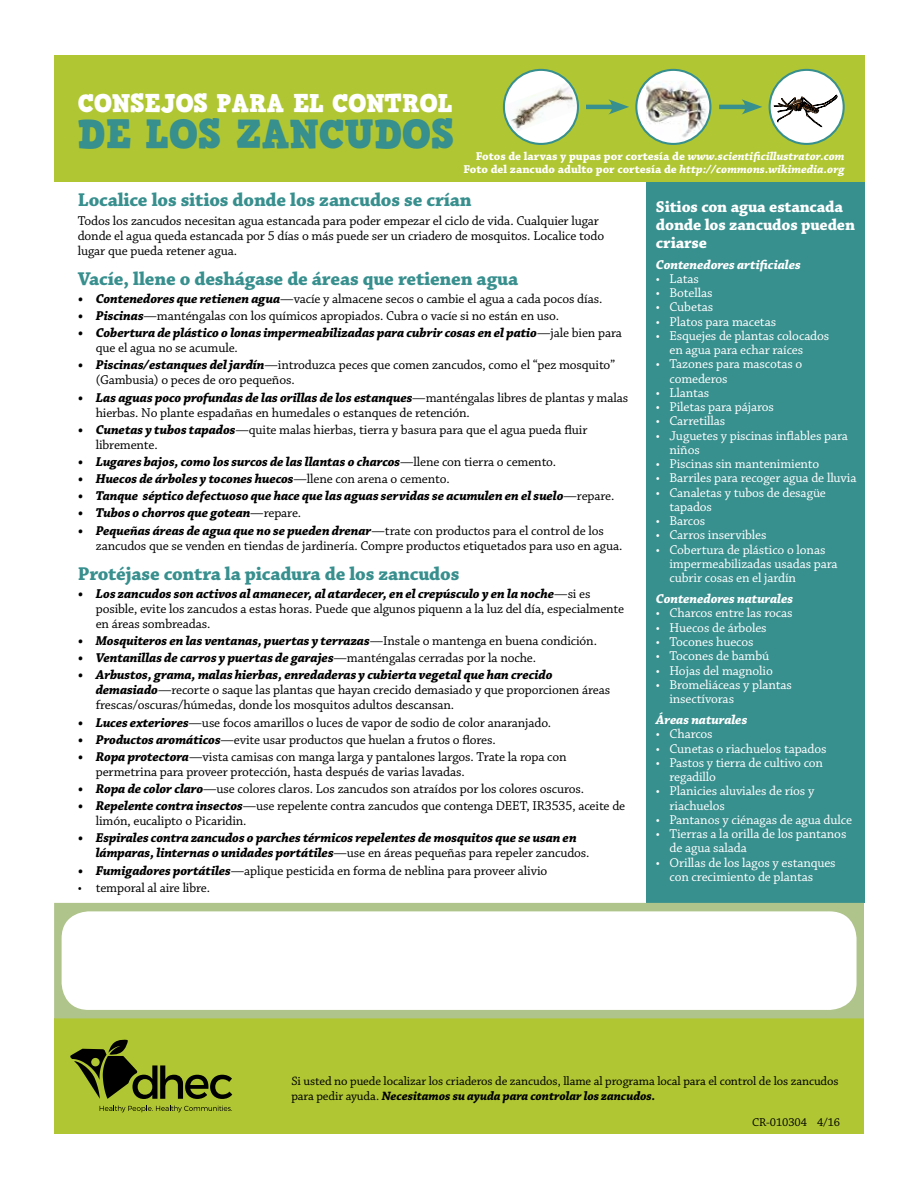
<style>
.page{position:relative;width:918px;height:1188px;background:#fff}
.page>*{position:absolute;margin:0;border:0;box-sizing:border-box;transform-origin:0 0}
.t1{font:40.5px "HVD Comic Serif Pro";color:#378f8e}
.t2{font:25.5px "HVD Comic Serif Pro";letter-spacing:-.01em;color:#fff}
.t3{font:700 19.5px "Chaparral Pro";letter-spacing:-.01em;color:#378f8e}
.t4{font:700 16.5px/18px "Chaparral Pro";letter-spacing:-.01em;color:#fff}
.t5{font:13.5px/15px "Chaparral Pro";letter-spacing:-.01em;color:#000}
.t6{font:13.5px/14.2px "Chaparral Pro";letter-spacing:-.01em;color:#fff}
.t7{font:italic 700 13.5px/15px "Chaparral Pro";letter-spacing:-.01em;color:#000}
.t8{font:italic 700 13.5px "Chaparral Pro";letter-spacing:-.01em;color:#fff}
.t9{font:12.75px/15.3px "Chaparral Pro";letter-spacing:-.01em;color:#000}
.t10{font:700 12px/13.5px "Chaparral Pro";color:#fff;text-align:right}
.t11{font:12px "Chaparral Pro";letter-spacing:-.01em;color:#000}
.s1{font-style:italic}
.s2{font-weight:700;font-style:italic}
.s3{font-weight:400;font-style:normal}
</style>
<div class="page">
<div style="left:646px;top:181px;width:218px;height:722px;background:#378f8e"></div>
<div style="left:54px;top:55px;width:810px;height:126px;background:#b0c632"></div>
<div style="left:54px;top:1018px;width:810px;height:116px;background:#b0c632"></div>
<div style="left:770px;top:70px;width:74px;height:74px;background:#fff;border-radius:50%"></div>
<svg style="left:774px;top:95px;width:63px;height:32px"></svg>
<div style="left:769px;top:69px;width:76px;height:76px;border:2px solid #378f8e;border-radius:50%"></div>
<svg style="left:636px;top:70px;width:74px;height:74px"></svg>
<img style="left:646px;top:81px;width:64px;height:60px">
<div style="left:635px;top:69px;width:76px;height:76px;border:2px solid #378f8e;border-radius:50%"></div>
<div style="left:504px;top:70px;width:74px;height:74px;background:#fff;border-radius:50%"></div>
<img style="left:505px;top:82px;width:73px;height:51px">
<div style="left:503px;top:69px;width:76px;height:76px;border:2px solid #378f8e;border-radius:50%"></div>
<hr style="left:586px;top:105px;width:31px;height:4px;background:#378f8e">
<svg style="left:608px;top:99px;width:21px;height:15px"></svg>
<hr style="left:719px;top:105px;width:31px;height:4px;background:#378f8e">
<svg style="left:742px;top:99px;width:20px;height:15px"></svg>
<svg style="left:54px;top:903px;width:810px;height:115px"></svg>
<svg style="left:70px;top:1040px;width:162px;height:59px"></svg>
<svg style="left:100px;top:1106px;width:132px;height:6px"></svg>
<h2 class="t2" style="left:78px;top:83px;width:376px">CONSEJOS PARA EL CONTROL</h2>
<h1 class="t1" style="left:78px;top:102px;width:378px">DE LOS ZANCUDOS</h1>
<p class="t10" style="left:463px;top:149px;width:383px">Fotos de larvas y pupas por cortesía de <span class="s1">www.scientificillustrator.com<br></span>Foto del zancudo adulto por cortesía de <span class="s1">http://commons.wikimedia.org</span></p>
<h3 class="t3" style="left:78px;top:189px;width:396px">Localice los sitios donde los zancudos se crían</h3>
<p class="t5" style="left:78px;top:213px;width:528px">Todos los zancudos necesitan agua estancada para poder empezar el ciclo de vida. Cualquier lugar donde el agua queda estancada por 5 días o más puede ser un criadero de mosquitos. Localice todo lugar que pueda retener agua.</p>
<h3 class="t3" style="left:78px;top:267px;width:442px">Vacíe, llene o deshágase de áreas que retienen agua</h3>
<p class="t5" style="left:78px;top:292px;width:526px"><span class="s2">• Contenedores que retienen agua</span>—vacíe y almacene secos o cambie el agua a cada pocos días.</p>
<p class="t5" style="left:78px;top:309px;width:483px"><span class="s2">• Piscinas</span>—manténgalas con los químicos apropiados. Cubra o vacíe si no están en uso.</p>
<p class="t7" style="left:96px;top:326px;width:528px;text-indent:-18px">• Cobertura de plástico o lonas impermeabilizadas para cubrir cosas en el patio<span class="s3">—jale bien para que el agua no se acumule.</span></p>
<p class="t5" style="left:96px;top:358px;width:521px;text-indent:-18px"><span class="s2">• Piscinas/estanques del jardín</span>—introduzca peces que comen zancudos, como el “pez mosquito” (Gambusia) o peces de oro pequeños.</p>
<p class="t5" style="left:96px;top:390px;width:534px;text-indent:-18px"><span class="s2">• Las aguas poco profundas de las orillas de los estanques</span>—manténgalas libres de plantas y malas hierbas. No plante espadañas en humedales o estanques de retención.</p>
<p class="t5" style="left:96px;top:422px;width:493px;text-indent:-18px"><span class="s2">• Cunetas y tubos tapados</span>—quite malas hierbas, tierra y basura para que el agua pueda fluir libremente.</p>
<p class="t7" style="left:78px;top:455px;width:480px">• Lugares bajos, como los surcos de las llantas o charcos<span class="s3">—llene con tierra o cemento.</span></p>
<p class="t7" style="left:78px;top:472px;width:373px">• Huecos de árboles y tocones huecos<span class="s3">—llene con arena o cemento.</span></p>
<p class="t7" style="left:78px;top:489px;width:538px">• Tanque séptico defectuoso que hace que las aguas servidas se acumulen en el suelo<span class="s3">—repare.</span></p>
<p class="t7" style="left:78px;top:506px;width:225px">• Tubos o chorros que gotean<span class="s3">—repare.</span></p>
<p class="t5" style="left:96px;top:523px;width:528px;text-indent:-18px"><span class="s2">• Pequeñas áreas de agua que no se pueden drenar</span>—trate con productos para el control de los zancudos que se venden en tiendas de jardinería. Compre productos etiquetados para uso en agua.</p>
<h3 class="t3" style="left:78px;top:562px;width:383px">Protéjase contra la picadura de los zancudos</h3>
<p class="t5" style="left:96px;top:587px;width:530px;text-indent:-18px"><span class="s2">• Los zancudos son activos al amanecer, al atardecer, en el crepúsculo y en la noche</span>—si es posible, evite los zancudos a estas horas. Puede que algunos piquenn a la luz del día, especialmente en áreas sombreadas.</p>
<p class="t7" style="left:78px;top:634px;width:521px">• Mosquiteros en las ventanas, puertas y terrazas<span class="s3">—Instale o mantenga en buena condición.</span></p>
<p class="t7" style="left:78px;top:651px;width:460px">• Ventanillas de carros y puertas de garajes<span class="s3">—manténgalas cerradas por la noche.</span></p>
<p class="t5" style="left:96px;top:668px;width:516px;text-indent:-18px"><span class="s2">• Arbustos, grama, malas hierbas, enredaderas y cubierta vegetal que han crecido demasiado</span>—recorte o saque las plantas que hayan crecido demasiado y que proporcionen áreas frescas/oscuras/húmedas, donde los mosquitos adultos descansan.</p>
<p class="t5" style="left:78px;top:715px;width:475px"><span class="s2">• Luces exteriores</span>—use focos amarillos o luces de vapor de sodio de color anaranjado.</p>
<p class="t5" style="left:78px;top:732px;width:420px"><span class="s2">• Productos aromáticos</span>—evite usar productos que huelan a frutos o flores.</p>
<p class="t5" style="left:96px;top:750px;width:472px;text-indent:-18px"><span class="s2">• Ropa protectora</span>—vista camisas con manga larga y pantalones largos. Trate la ropa con permetrina para proveer protección, hasta después de varias lavadas.</p>
<p class="t5" style="left:78px;top:782px;width:508px"><span class="s2">• Ropa de color claro</span>—use colores claros. Los zancudos son atraídos por los colores oscuros.</p>
<p class="t5" style="left:96px;top:799px;width:531px;text-indent:-18px"><span class="s2">• Repelente contra insectos</span>—use repelente contra zancudos que contenga DEET, IR3535, aceite de limón, eucalipto o Picaridin.</p>
<p class="t7" style="left:96px;top:831px;width:495px;text-indent:-18px">• Espirales contra zancudos o parches térmicos repelentes de mosquitos que se usan en lámparas, linternas o unidades portátiles<span class="s3">—use en áreas pequeñas para repeler zancudos.</span></p>
<p class="t5" style="left:78px;top:863px;width:471px"><span class="s2">• Fumigadores portátiles</span>—aplique pesticida en forma de neblina para proveer alivio</p>
<p class="t5" style="left:78px;top:880px;width:134px">• temporal al aire libre.</p>
<p class="t4" style="left:656px;top:198px;width:201px">Sitios con agua estancada donde los zancudos pueden criarse</p>
<p class="t8" style="left:656px;top:256px;width:146px">Contenedores artificiales</p>
<p class="t6" style="left:656px;top:272px;width:44px">• Latas</p>
<p class="t6" style="left:656px;top:286px;width:58px">• Botellas</p>
<p class="t6" style="left:656px;top:300px;width:59px">• Cubetas</p>
<p class="t6" style="left:656px;top:315px;width:122px">• Platos para macetas</p>
<p class="t6" style="left:669px;top:329px;width:161px;text-indent:-14px">• Esquejes de plantas colocados en agua para echar raíces</p>
<p class="t6" style="left:669px;top:358px;width:135px;text-indent:-14px">• Tazones para mascotas o comederos</p>
<p class="t6" style="left:656px;top:386px;width:55px">• Llantas</p>
<p class="t6" style="left:656px;top:400px;width:119px">• Piletas para pájaros</p>
<p class="t6" style="left:656px;top:415px;width:71px">• Carretillas</p>
<p class="t6" style="left:669px;top:429px;width:180px;text-indent:-14px">• Juguetes y piscinas inflables para niños</p>
<p class="t6" style="left:656px;top:457px;width:165px">• Piscinas sin mantenimiento</p>
<p class="t6" style="left:656px;top:472px;width:202px">• Barriles para recoger agua de lluvia</p>
<p class="t6" style="left:669px;top:486px;width:158px;text-indent:-14px">• Canaletas y tubos de desagüe tapados</p>
<p class="t6" style="left:656px;top:514px;width:51px">• Barcos</p>
<p class="t6" style="left:656px;top:529px;width:112px">• Carros inservibles</p>
<p class="t6" style="left:669px;top:543px;width:170px;text-indent:-14px">• Cobertura de plástico o lonas impermeabilizadas usadas para cubrir cosas en el jardín</p>
<p class="t8" style="left:656px;top:591px;width:139px">Contenedores naturales</p>
<p class="t6" style="left:656px;top:607px;width:138px">• Charcos entre las rocas</p>
<p class="t6" style="left:656px;top:621px;width:112px">• Huecos de árboles</p>
<p class="t6" style="left:656px;top:635px;width:99px">• Tocones huecos</p>
<p class="t6" style="left:656px;top:649px;width:115px">• Tocones de bambú</p>
<p class="t6" style="left:656px;top:664px;width:118px">• Hojas del magnolio</p>
<p class="t6" style="left:669px;top:678px;width:124px;text-indent:-14px">• Bromeliáceas y plantas insectívoras</p>
<p class="t8" style="left:656px;top:712px;width:93px">Áreas naturales</p>
<p class="t6" style="left:656px;top:727px;width:58px">• Charcos</p>
<p class="t6" style="left:656px;top:742px;width:172px">• Cunetas o riachuelos tapados</p>
<p class="t6" style="left:669px;top:756px;width:155px;text-indent:-14px">• Pastos y tierra de cultivo con regadillo</p>
<p class="t6" style="left:669px;top:784px;width:146px;text-indent:-14px">• Planicies aluviales de ríos y riachuelos</p>
<p class="t6" style="left:656px;top:813px;width:198px">• Pantanos y ciénagas de agua dulce</p>
<p class="t6" style="left:669px;top:827px;width:178px;text-indent:-14px">• Tierras a la orilla de los pantanos de agua salada</p>
<p class="t6" style="left:669px;top:856px;width:168px;text-indent:-14px">• Orillas de los lagos y estanques con crecimiento de plantas</p>
<p class="t9" style="left:291px;top:1074px;width:549px">Si usted no puede localizar los criaderos de zancudos, llame al programa local para el control de los zancudos para pedir ayuda. <span class="s2">Necesitamos su ayuda para controlar los zancudos.</span></p>
<p class="t11" style="left:752px;top:1116px;width:89px">CR-010304 4/16</p>
</div>
